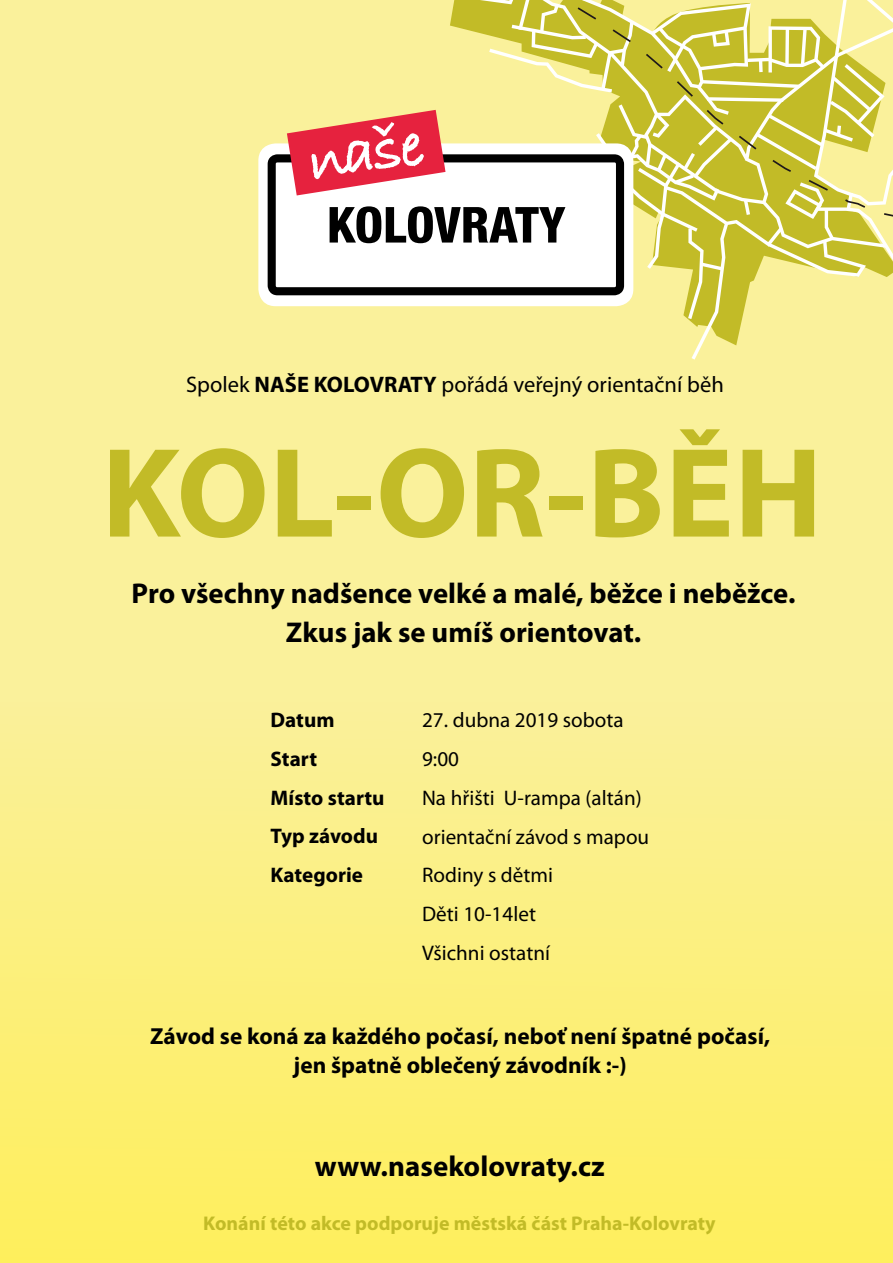
<style>
.page{position:relative;width:893px;height:1263px;background:#faf19b}
.page>*{position:absolute;margin:0;border:0;box-sizing:border-box;transform-origin:0 0}
.t1{font:700 128.7px "Myriad Pro";color:#c2bb27}
.t2{font:700 28.95px "Myriad Pro";color:#000}
.t3{font:700 28.65px/38.7px "Myriad Pro";color:#000;text-align:center}
.t4{font:700 23.25px/28.5px "Myriad Pro";color:#000;text-align:center}
.t5{font:22.5px "Myriad Pro";color:#000}
.t6{font:21.15px/38.7px "Myriad Pro";color:#000}
.t7{font:700 21.15px/38.7px "Myriad Pro";color:#000}
.t8{font:700 19.95px "Myriad Pro";color:#c2bb27}
.s1{font-weight:700}
</style>
<div class="page">
<div style="left:0;top:702px;width:893px;height:561px;background:linear-gradient(to bottom,#faf09a,#feef5c)"></div>
<div style="left:258px;top:143px;width:375px;height:163px;background:#fff;border-radius:17px"></div>
<svg style="left:268px;top:154px;width:19px;height:141px"></svg>
<svg style="left:287px;top:0;width:606px;height:360px"></svg>
<p class="t5" style="left:186px;top:370px;width:539px">Spolek <span class="s1">NAŠE KOLOVRATY</span> pořádá veřejný orientační běh</p>
<h1 class="t1" style="left:102px;top:409px;width:723px">KOL-OR-BĚH</h1>
<h3 class="t3" style="left:132px;top:573px;width:665px">Pro všechny nadšence velké a malé, běžce i neběžce.<br>Zkus jak se umíš orientovat.</h3>
<p class="t7" style="left:271px;top:700px;width:116px">Datum<br>Start<br>Místo startu<br>Typ závodu<br>Kategorie</p>
<p class="t6" style="left:422px;top:701px;width:229px">27. dubna 2019 sobota<br>9:00<br>Na hřišti U-rampa (altán) orientační závod s mapou<br>Rodiny s dětmi<br>Děti 10-14let<br>Všichni ostatní</p>
<p class="t4" style="left:150px;top:1021px;width:622px">Závod se koná za každého počasí, neboť není špatné počasí, jen špatně oblečený závodník :-)</p>
<h2 class="t2" style="left:315px;top:1147px;width:291px">www.nasekolovraty.cz</h2>
<p class="t8" style="left:203px;top:1210px;width:514px">Konání této akce podporuje městská část Praha-Kolovraty</p>
</div>
